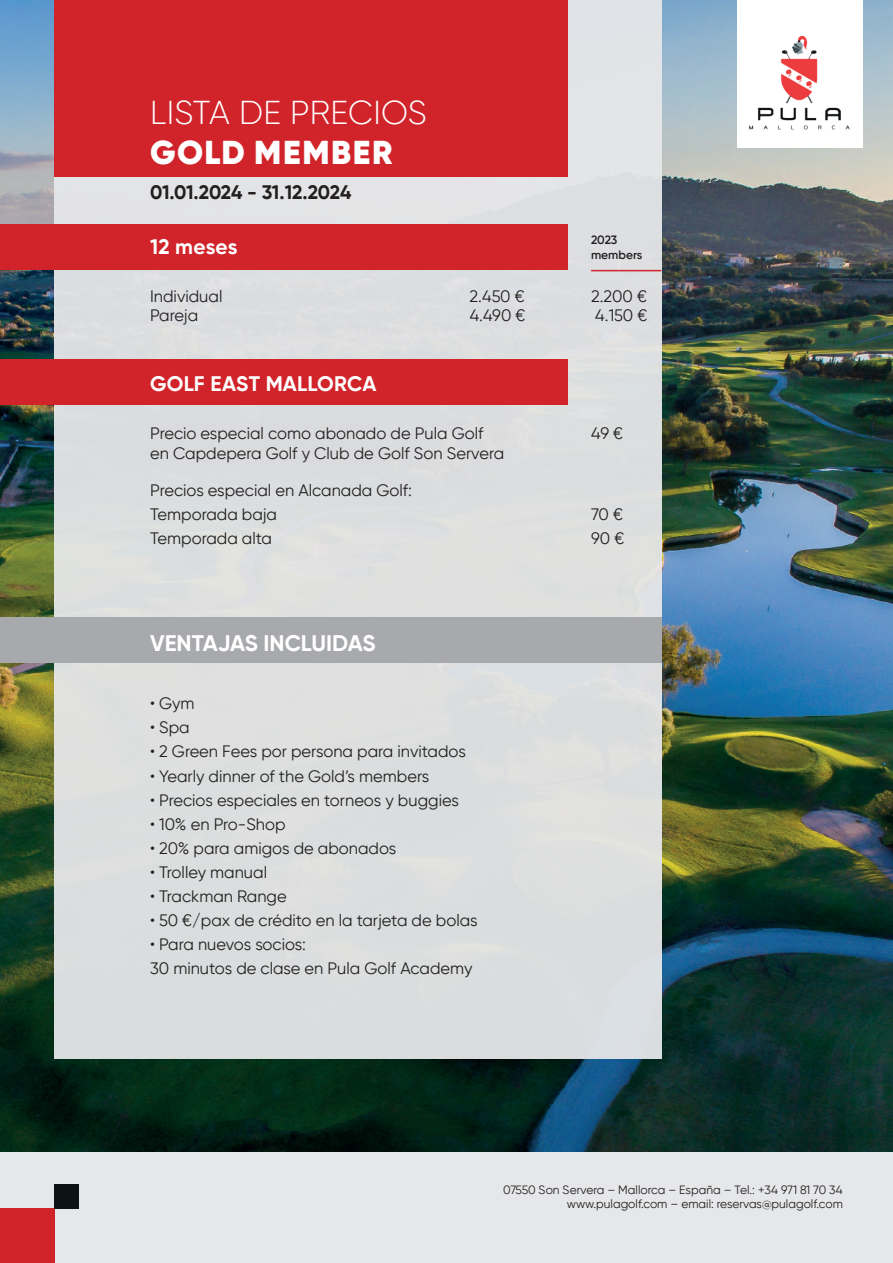
<style>
.page{position:relative;width:893px;height:1263px;background:#fff}
.page>*{position:absolute;margin:0;border:0;box-sizing:border-box;transform-origin:0 0}
.t1{font:300 33px "Gilroy";letter-spacing:.01em;color:#fff}
.t2{font:900 33px "Gilroy";letter-spacing:.045em;color:#fff}
.t3{font:700 22.5px "Gilroy";color:#fff}
.t4{font:700 21px "Gilroy";letter-spacing:.005em;color:#fff}
.t5{font:700 19.5px "Gilroy";letter-spacing:-.015em;color:#231f20}
.t6{font:16.5px/24px "Gilroy";color:#231f20}
.t7{font:12px/14.4px "Gilroy";color:#231f20;text-align:right}
.t8{font:600 12px/14.4px "Gilroy";color:#231f20}
</style>
<div class="page">
<img style="left:0;top:0;width:893px;height:1152px">
<div style="left:54px;top:0;width:607px;height:1059px;background:#dcdedf"></div>
<div style="left:54px;top:0;width:514px;height:176px;background:#d1232a"></div>
<div style="left:0;top:1152px;width:893px;height:111px;background:#e6e7e9"></div>
<div style="left:0;top:224px;width:568px;height:46px;background:#d1232a"></div>
<div style="left:0;top:359px;width:568px;height:46px;background:#d1232a"></div>
<div style="left:0;top:617px;width:661px;height:46px;background:#a8a9ad"></div>
<div style="left:737px;top:0;width:125px;height:148px;background:#fff"></div>
<img style="left:749px;top:35px;width:101px;height:95px">
<hr style="left:591px;top:270px;width:70px;height:1px;background:#d1232a">
<div style="left:0;top:1209px;width:54px;height:54px;background:#d1232a"></div>
<div style="left:54px;top:1184px;width:25px;height:25px;background:#0d1214"></div>
<h1 class="t1" style="left:150px;top:93px;width:278px">LISTA DE PRECIOS</h1>
<h1 class="t2" style="left:150px;top:131px;width:244px">GOLD MEMBER</h1>
<p class="t5" style="left:150px;top:180px;width:203px">01.01.2024 - 31.12.2024</p>
<p class="t4" style="left:150px;top:233px;width:89px">12 meses</p>
<p class="t6" style="left:150px;top:284px;width:74px">Individual</p>
<p class="t6" style="left:470px;top:284px;width:56px">2.450 €</p>
<p class="t6" style="left:591px;top:284px;width:57px">2.200 €</p>
<p class="t6" style="left:150px;top:303px;width:50px">Pareja</p>
<p class="t6" style="left:470px;top:303px;width:57px">4.490 €</p>
<p class="t6" style="left:595px;top:303px;width:53px">4.150 €</p>
<p class="t8" style="left:591px;top:233px;width:53px">2023 members</p>
<p class="t4" style="left:150px;top:370px;width:228px">GOLF EAST MALLORCA</p>
<p class="t6" style="left:150px;top:421px;width:335px">Precio especial como abonado de Pula Golf</p>
<p class="t6" style="left:591px;top:421px;width:33px">49 €</p>
<p class="t6" style="left:150px;top:441px;width:356px">en Capdepera Golf y Club de Golf Son Servera</p>
<p class="t6" style="left:150px;top:478px;width:263px">Precios especial en Alcanada Golf:<br>Temporada baja</p>
<p class="t6" style="left:591px;top:502px;width:33px">70 €</p>
<p class="t6" style="left:150px;top:526px;width:123px">Temporada alta</p>
<p class="t6" style="left:591px;top:526px;width:35px">90 €</p>
<h2 class="t3" style="left:150px;top:629px;width:227px">VENTAJAS INCLUIDAS</h2>
<p class="t6" style="left:150px;top:691px;width:46px">• Gym</p>
<p class="t6" style="left:150px;top:715px;width:41px">• Spa</p>
<p class="t6" style="left:150px;top:739px;width:317px">• 2 Green Fees por persona para invitados</p>
<p class="t6" style="left:150px;top:764px;width:281px">• Yearly dinner of the Gold’s members</p>
<p class="t6" style="left:150px;top:788px;width:310px">• Precios especiales en torneos y buggies</p>
<p class="t6" style="left:150px;top:812px;width:137px">• 10% en Pro-Shop</p>
<p class="t6" style="left:150px;top:836px;width:248px">• 20% para amigos de abonados</p>
<p class="t6" style="left:150px;top:860px;width:118px">• Trolley manual</p>
<p class="t6" style="left:150px;top:884px;width:138px">• Trackman Range</p>
<p class="t6" style="left:150px;top:908px;width:329px">• 50 €/pax de crédito en la tarjeta de bolas</p>
<p class="t6" style="left:150px;top:932px;width:324px">• Para nuevos socios:<br>30 minutos de clase en Pula Golf Academy</p>
<p class="t7" style="left:503px;top:1182px;width:341px">07550 Son Servera – Mallorca – España – Tel.: +34 971 81 70 34 www.pulagolf.com – email: reservas@pulagolf.com</p>
</div>
